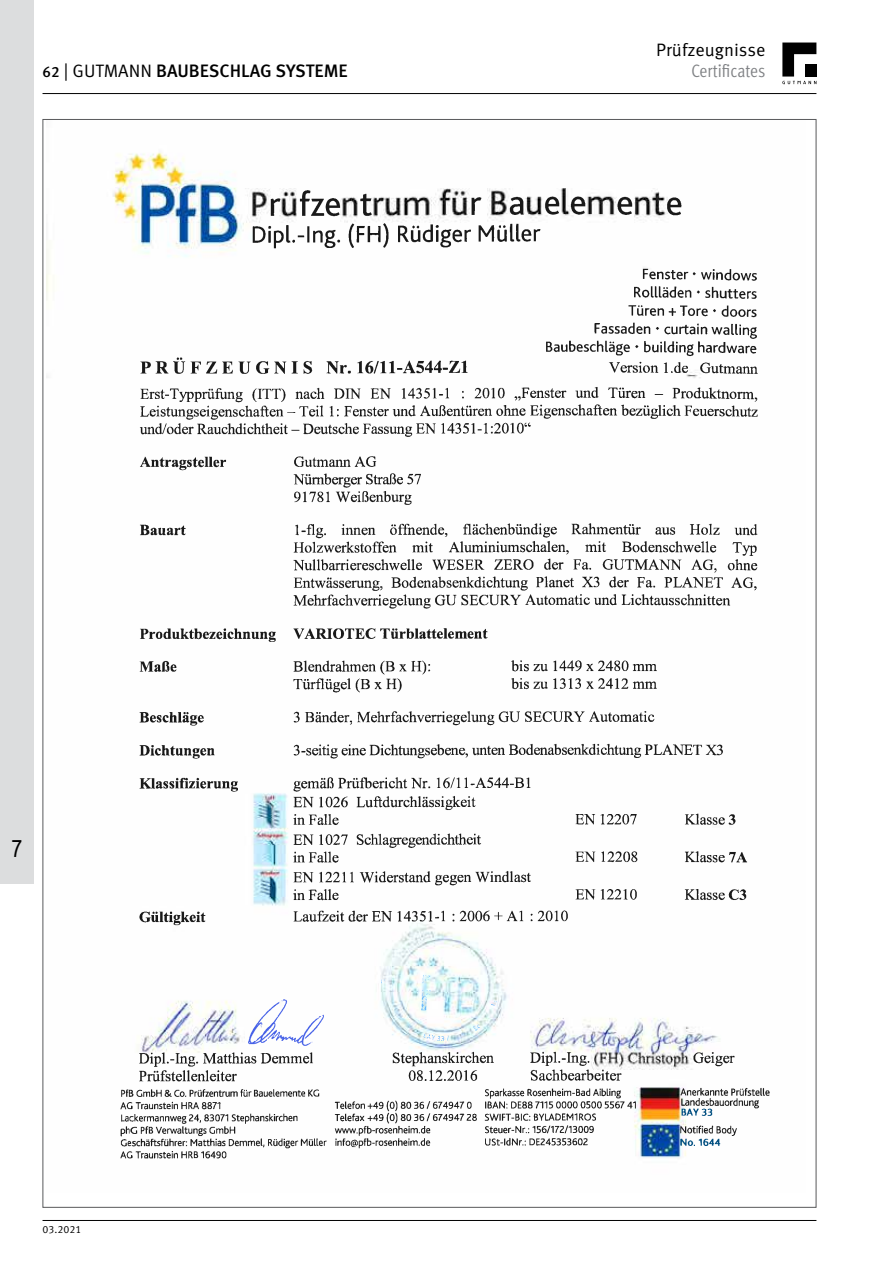
<style>
.page{position:relative;width:893px;height:1263px;background:#fff}
.page>*{position:absolute;margin:0;border:0;box-sizing:border-box;transform-origin:0 0}
.t1{font:24px "Arial Narrow";color:#000}
.t2{font:500 18px "Gutmann Meta";letter-spacing:-.005em;color:#000}
.t3{font:18px "Gutmann Meta Norm";color:#000}
.t4{font:18px "Gutmann Meta Pro Cond Norm";color:#808285}
.t5{font:10.5px "Gutmann Meta Norm";color:#000}
.s1{font-size:15px}
.s2{font-family:"Gutmann Meta Norm";font-weight:400}
</style>
<div class="page">
<div style="left:0;top:0;width:34px;height:884px;background:#dcddde"></div>
<hr style="left:43px;top:1220px;width:773px;height:1px;background:#000">
<hr style="left:43px;top:93px;width:773px;height:1px;background:#000">
<svg style="left:782px;top:43px;width:34px;height:41px"></svg>
<div style="left:805px;top:64px;width:11px;height:13px;background:#000"></div>
<img style="left:120px;top:188px;width:638px;height:971px">
<img style="left:380px;top:968px;width:120px;height:72px">
<img style="left:142px;top:1000px;width:184px;height:51px">
<img style="left:681px;top:1088px;width:88px;height:57px">
<p class="t3" style="left:656px;top:36px;width:111px">Prüfzeugnisse</p>
<p class="t2" style="left:43px;top:56px;width:307px"><span class="s1">62</span> <span class="s2">| GUTMANN</span> BAUBESCHLAG SYSTEME</p>
<p class="t4" style="left:691px;top:57px;width:76px">Certificates</p>
<h1 class="t1" style="left:12px;top:831px;width:12px">7</h1>
<p class="t5" style="left:43px;top:1222px;width:40px">03.2021</p>
</div>
